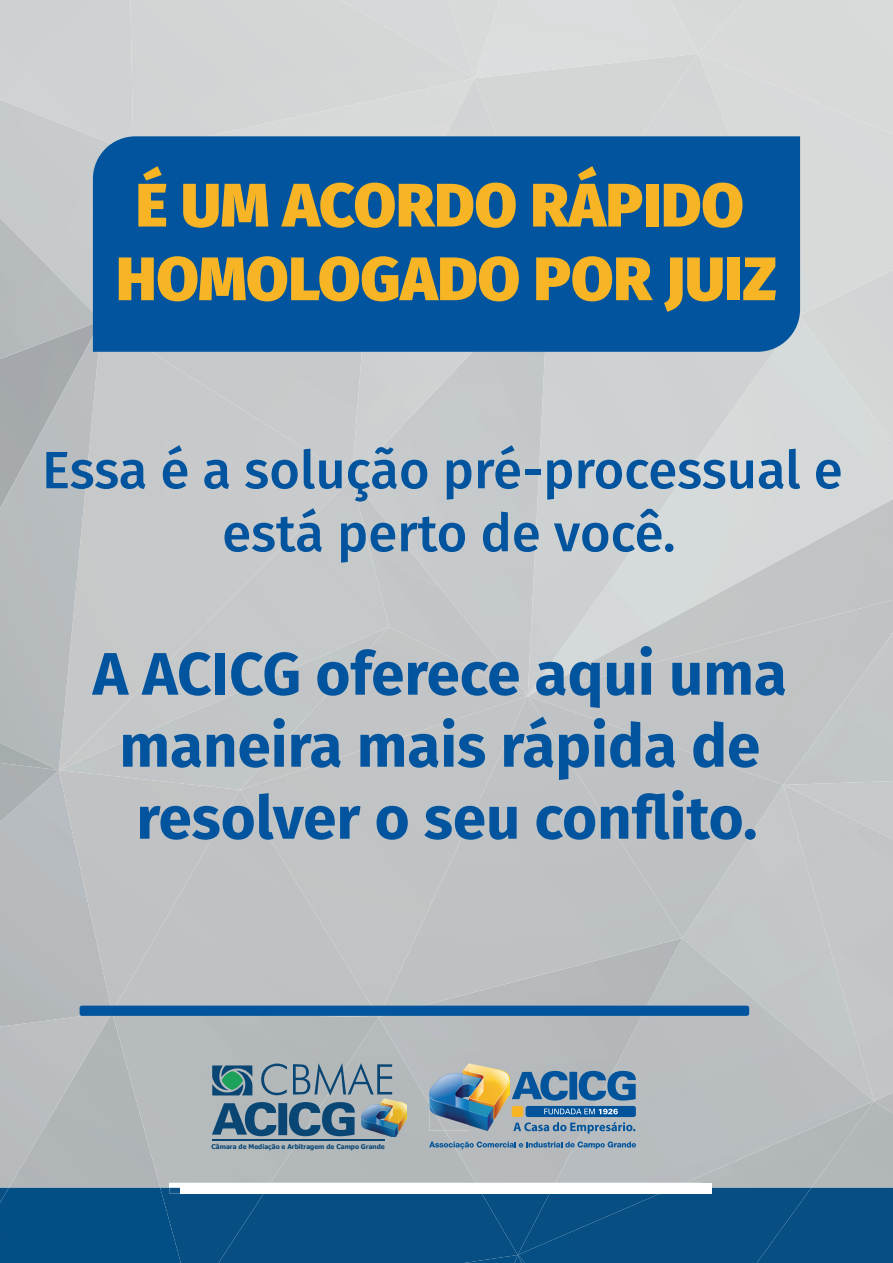
<style>
.page{position:relative;width:893px;height:1263px;background:#fff}
.page>*{position:absolute;margin:0;border:0;box-sizing:border-box;transform-origin:0 0}
.t1{font:900 61.35px/73.7px "Fira Sans";color:#f7b424;text-align:center}
.t2{font:700 60px/72px "Fira Sans";color:#01549d;text-align:center}
.t3{font:500 52.5px/63px "Fira Sans";color:#01549d;text-align:center}
.t4{font:700 6.6px "Tahoma";color:#094674}
</style>
<div class="page">
<img style="left:604px;top:499px;width:289px;height:101px">
<img style="left:566px;top:600px;width:327px;height:96px">
<div style="left:783px;top:633px;width:110px;height:460px;background:#c1c4c6"></div>
<div style="left:799px;top:315px;width:94px;height:129px;background:#d5d8d8"></div>
<div style="left:799px;top:54px;width:94px;height:261px;background:#d7dad8"></div>
<div style="left:698px;top:0;width:46px;height:54px;background:#d7d9d9"></div>
<img style="left:783px;top:781px;width:110px;height:58px">
<div style="left:133px;top:0;width:341px;height:78px;background:#d3d6d5"></div>
<div style="left:0;top:0;width:133px;height:100px;background:#cfd1d3"></div>
<div style="left:0;top:1027px;width:112px;height:161px;background:#b6babc"></div>
<img style="left:0;top:100px;width:133px;height:118px">
<img style="left:0;top:218px;width:93px;height:102px">
<div style="left:112px;top:1017px;width:266px;height:171px;background:#b5b9bb"></div>
<img style="left:874px;top:1093px;width:19px;height:8px">
<div style="left:874px;top:1101px;width:19px;height:87px;background:#b1b6b8"></div>
<img style="left:712px;top:1183px;width:162px;height:5px">
<div style="left:698px;top:54px;width:101px;height:82px;background:#d7dad8"></div>
<img style="left:753px;top:352px;width:46px;height:28px">
<img style="left:549px;top:483px;width:115px;height:107px">
<img style="left:663px;top:483px;width:17px;height:23px">
<img style="left:549px;top:589px;width:55px;height:54px">
<img style="left:549px;top:642px;width:17px;height:54px">
<img style="left:474px;top:54px;width:224px;height:82px">
<div style="left:389px;top:478px;width:160px;height:218px;background:#c6c9cb"></div>
<div style="left:474px;top:78px;width:75px;height:58px;background:#d3d6d5"></div>
<img style="left:367px;top:352px;width:182px;height:126px">
<div style="left:206px;top:352px;width:161px;height:126px;background:#c7c9cb"></div>
<div style="left:206px;top:478px;width:183px;height:149px;background:#c6c9ca"></div>
<div style="left:205px;top:386px;width:98px;height:235px;background:#c8c9cb"></div>
<div style="left:302px;top:447px;width:50px;height:81px;background:#c9cacc"></div>
<svg style="left:205px;top:620px;width:5px;height:5px"></svg>
<img style="left:0;top:320px;width:101px;height:423px">
<img style="left:0;top:743px;width:59px;height:20px">
<img style="left:0;top:763px;width:59px;height:59px">
<div style="left:783px;top:785px;width:91px;height:153px;background:#c4c6c8"></div>
<img style="left:682px;top:938px;width:192px;height:245px">
<div style="left:682px;top:696px;width:101px;height:242px;background:#c1c4c5"></div>
<div style="left:378px;top:1017px;width:304px;height:166px;background:#b7babc"></div>
<img style="left:528px;top:696px;width:154px;height:321px">
<div style="left:389px;top:627px;width:139px;height:69px;background:#c2c4c6"></div>
<div style="left:378px;top:696px;width:150px;height:321px;background:#c0c3c4"></div>
<div style="left:59px;top:627px;width:330px;height:163px;background:#c3c6c7"></div>
<div style="left:112px;top:790px;width:266px;height:227px;background:#c1c3c4"></div>
<img style="left:59px;top:770px;width:181px;height:242px">
<div style="left:93px;top:136px;width:707px;height:216px;background:#01549d"></div>
<div style="left:0;top:1188px;width:160px;height:75px;background:#034e84"></div>
<img style="left:0;top:1188px;width:9px;height:15px">
<div style="left:264px;top:1194px;width:254px;height:69px;background:#074f83"></div>
<div style="left:160px;top:1188px;width:104px;height:75px;background:#074f83"></div>
<div style="left:811px;top:1188px;width:82px;height:75px;background:#074f83"></div>
<div style="left:518px;top:1188px;width:293px;height:75px;background:#074f83"></div>
<div style="left:550px;top:1193px;width:110px;height:62px;background:#074f83"></div>
<div style="left:482px;top:1193px;width:68px;height:62px;background:#074f83"></div>
<svg style="left:169px;top:1188px;width:12px;height:5px"></svg>
<div style="left:181px;top:1183px;width:531px;height:10px;background:#fff"></div>
<div style="left:80px;top:1006px;width:669px;height:10px;background:#01549d;border:4px solid #01549d"></div>
<svg style="left:513px;top:1122px;width:122px;height:11px"></svg>
<img style="left:429px;top:1063px;width:80px;height:67px">
<svg style="left:512px;top:1071px;width:124px;height:29px;background:#4f80a9"></svg>
<div style="left:526px;top:1106px;width:110px;height:11px;background:#01549c;border-radius:2px"></div>
<div style="left:512px;top:1106px;width:11px;height:11px;background:#f7b424;border-radius:2px"></div>
<svg style="left:544px;top:1109px;width:74px;height:5px"></svg>
<svg style="left:429px;top:1141px;width:207px;height:8px;background:#7897b1"></svg>
<img style="left:361px;top:1098px;width:46px;height:39px">
<svg style="left:212px;top:1102px;width:143px;height:34px;background:#547993"></svg>
<svg style="left:261px;top:1062px;width:26px;height:34px"></svg>
<svg style="left:293px;top:1063px;width:99px;height:32px;background:#869aa7"></svg>
<svg style="left:212px;top:1065px;width:41px;height:30px"></svg>
<hr style="left:212px;top:1139px;width:173px;height:2px;background:#094674">
<p class="t1" style="left:116px;top:162px;width:662px">É UM ACORDO RÁPIDO<br>HOMOLOGADO POR JUIZ</p>
<p class="t3" style="left:42px;top:436px;width:802px">Essa é a solução pré-processual e está perto de você.</p>
<p class="t2" style="left:93px;top:633px;width:696px">A ACICG oferece aqui uma maneira mais rápida de resolver o seu conflito.</p>
<p class="t4" style="left:212px;top:1142px;width:175px">Câmara de Mediação e Arbitragem de Campo Grande</p>
</div>
